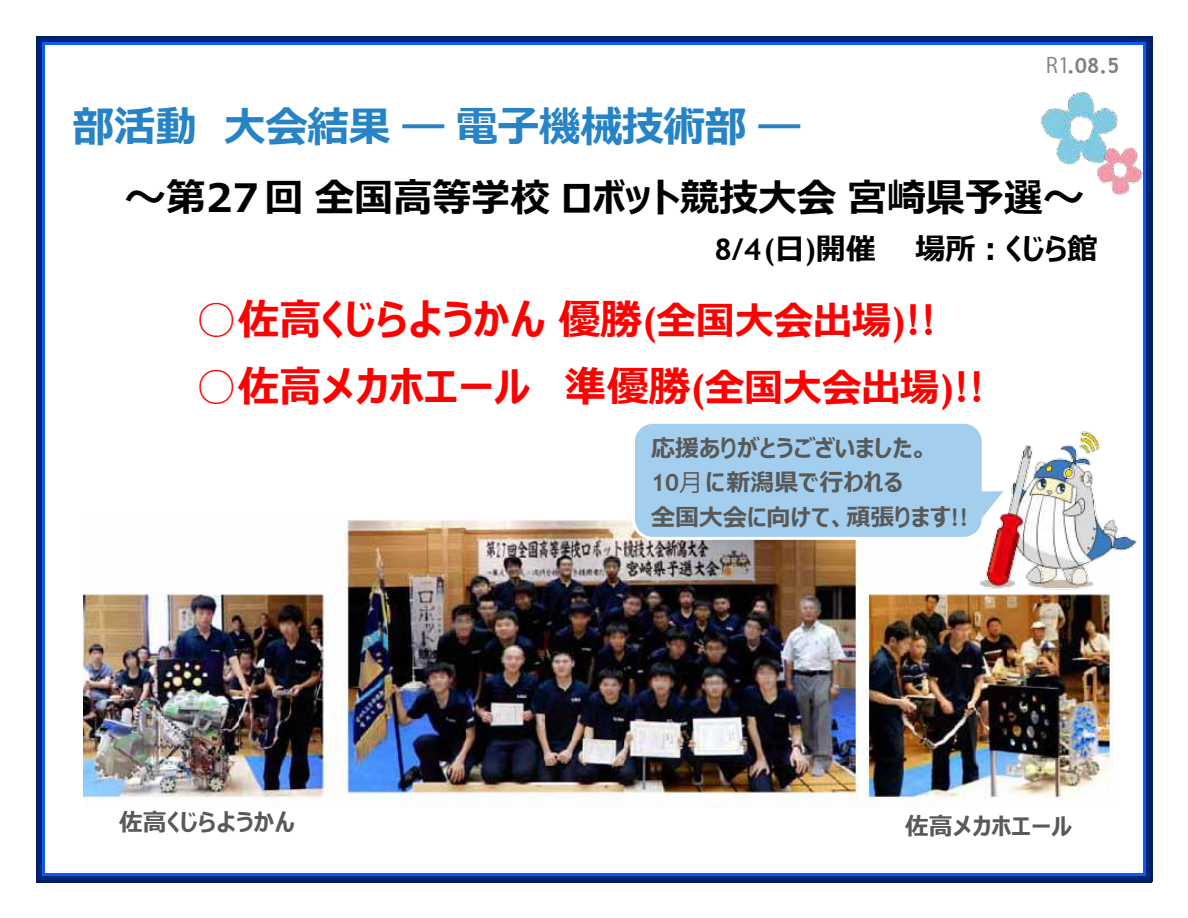
<style>
.page{position:relative;width:1188px;height:918px;background:#fff}
.page>*{position:absolute;margin:0;border:0;box-sizing:border-box;transform-origin:0 0}
.t1{font:700 42px "Meiryo UI";color:#f00}
.t2{font:700 42px "Meiryo UI";letter-spacing:-.01em;color:#2683c6}
.t3{font:700 39px "Meiryo UI";color:#000}
.t4{font:700 30px "Trebuchet MS";color:#000}
.t5{font:700 30px "Meiryo UI";color:#000}
.t6{font:700 24px/34.5px "Meiryo UI";color:#595959}
.t7{font:700 21px "Trebuchet MS";color:#808080}
.s1{font-family:"Koz Go Pro";font-weight:400}
.s2{font-size:42px}
.s3{font-family:"Meiryo UI"}
.s4{font-family:"Trebuchet MS";font-size:39px}
.s5{font-size:39px}
.s6{font-family:"Trebuchet MS"}
</style>
<div class="page">
<img style="left:84px;top:519px;width:1029px;height:288px">
<img style="left:1040px;top:91px;width:78px;height:74px">
<img style="left:1094px;top:146px;width:49px;height:49px">
<img style="left:962px;top:431px;width:175px;height:223px">
<svg style="left:630px;top:423px;width:383px;height:118px;background:#aed1ec"></svg>
<svg style="left:36px;top:36px;width:9px;height:9px"></svg>
<hr style="left:45px;top:36px;width:1098px;height:2px;background:#001f60">
<div style="left:45px;top:38px;width:1098px;height:5px;background:#002675"></div>
<hr style="left:45px;top:43px;width:1098px;height:2px;background:#0b5aff">
<svg style="left:1143px;top:36px;width:9px;height:9px"></svg>
<hr style="left:36px;top:45px;width:2px;height:828px;background:#001f60">
<div style="left:38px;top:45px;width:5px;height:828px;background:#002675"></div>
<hr style="left:43px;top:45px;width:2px;height:828px;background:#0b5aff">
<hr style="left:1150px;top:45px;width:2px;height:828px;background:#001f60">
<hr style="left:1146px;top:45px;width:4px;height:828px;background:#002675">
<hr style="left:1143px;top:45px;width:3px;height:828px;background:#0b5aff">
<svg style="left:36px;top:873px;width:9px;height:9px"></svg>
<hr style="left:45px;top:880px;width:1098px;height:2px;background:#001f60">
<hr style="left:45px;top:876px;width:1098px;height:4px;background:#002675">
<hr style="left:45px;top:873px;width:1098px;height:3px;background:#0b5aff">
<svg style="left:1143px;top:873px;width:9px;height:9px"></svg>
<p class="t7" style="left:1046px;top:52px;width:75px"><span class="s1">R1</span>.08.5</p>
<h1 class="t2" style="left:73px;top:98px;width:729px">部活動 大会結果 ― 電子機械技術部 ―</h1>
<h2 class="t3" style="left:125px;top:170px;width:962px"><span class="s2">～</span>第27回全国高等学校ロボット競技大会宮崎県予選<span class="s2">～</span></h2>
<p class="t4" style="left:714px;top:231px;width:163px">8/4(<span class="s3">日</span>)<span class="s3">開催</span></p>
<p class="t5" style="left:916px;top:228px;width:184px">場所︓くじら館</p>
<h1 class="t1" style="left:196px;top:290px;width:742px">○佐高くじらようかん優勝<span class="s4">(</span><span class="s5">全国大会出場</span><span class="s4">)</span><span class="s6">!!</span></h1>
<h1 class="t1" style="left:195px;top:357px;width:791px">○佐高メカホエール 準優勝<span class="s4">(</span><span class="s5">全国大会出場</span><span class="s4">)</span><span class="s6">!!</span></h1>
<p class="t6" style="left:651px;top:432px;width:319px">応援ありがとうございました。<br><span class="s6">10</span><span class="s1">月</span>に新潟県で行われる<br>全国大会に向けて、頑張ります<span class="s6">!!</span></p>
<p class="t6" style="left:119px;top:806px;width:178px">佐高くじらようかん</p>
<p class="t6" style="left:905px;top:810px;width:168px">佐高メカホエール</p>
</div>
